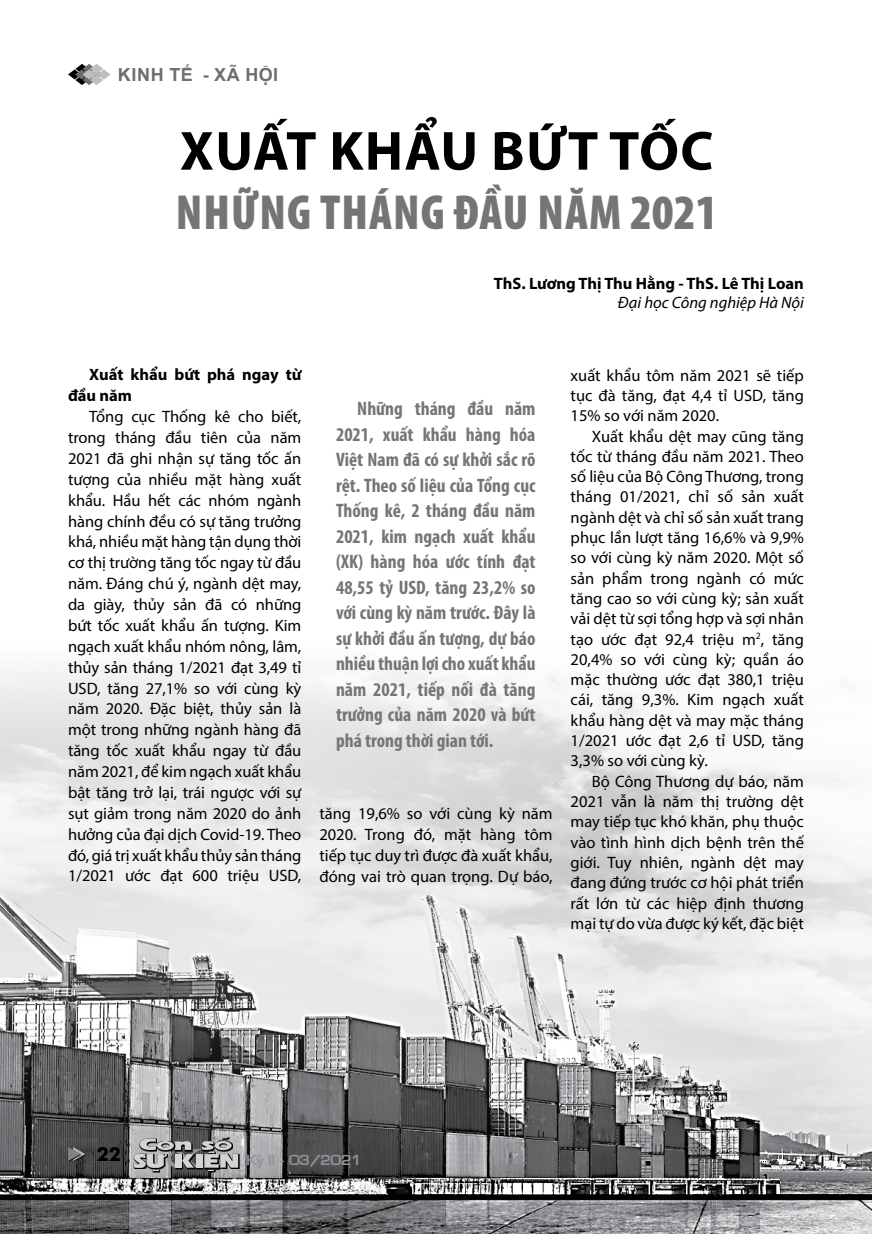
<style>
.page{position:relative;width:872px;height:1234px;background:#fff}
.page>*{position:absolute;margin:0;border:0;box-sizing:border-box;transform-origin:0 0}
.t1{font:700 55.5px "Myriad Pro";letter-spacing:.025em;color:#000}
.t2{font:900 condensed 49.5px "Myriad Pro";letter-spacing:.02em;color:#737577}
.t3{font:700 condensed 19.5px/25.5px "Myriad Pro";color:#737577;text-align:justify}
.t4{font:700 19.5px "Futura";color:#000}
.t5{font:700 18px "Arial";letter-spacing:.035em;color:#6d6e71}
.t6{font:16.5px/20.9px "Myriad Pro";color:#000;text-align:justify}
.t7{font:700 16.5px/20.9px "Myriad Pro";color:#000}
.t8{font:italic 16.5px "Myriad Pro";color:#000}
.t9{font:13.5px "VNI Eurasia Bold";color:#939598;scale:1.1 1}
</style>
<div class="page">
<img style="left:0;top:667px;width:872px;height:566px">
<svg style="left:68px;top:64px;width:43px;height:21px"></svg>
<svg style="left:68px;top:1160px;width:12px;height:1px"></svg>
<svg style="left:68px;top:1146px;width:17px;height:14px"></svg>
<svg style="left:238px;top:1153px;width:1px;height:15px"></svg>
<svg style="left:133px;top:1136px;width:105px;height:35px;background:#909293"></svg>
<p class="t5" style="left:118px;top:62px;width:162px">KINH TẾ - XÃ HỘI</p>
<h1 class="t1" style="left:180px;top:115px;width:535px">XUẤT KHẨU BỨT TỐC</h1>
<h2 class="t2" style="left:176px;top:181px;width:543px">NHỮNG THÁNG ĐẦU NĂM 2021</h2>
<p class="t7" style="left:494px;top:272px;width:311px">ThS. Lương Thị Thu Hằng - ThS. Lê Thị Loan</p>
<p class="t8" style="left:618px;top:292px;width:187px">Đại học Công nghiệp Hà Nội</p>
<p class="t7" style="left:68px;top:364px;width:235px;text-indent:21px">Xuất khẩu bứt phá ngay từ đầu năm</p>
<p class="t6" style="left:68px;top:406px;width:235px;text-indent:21px">Tổng cục Thống kê cho biết, trong tháng đầu tiên của năm 2021 đã ghi nhận sự tăng tốc ấn tượng của nhiều mặt hàng xuất khẩu. Hầu hết các nhóm ngành hàng chính đều có sự tăng trưởng khá, nhiều mặt hàng tận dụng thời cơ thị trường tăng tốc ngay từ đầu năm. Đáng chú ý, ngành dệt may, da giày, thủy sản đã có những bứt tốc xuất khẩu ấn tượng. Kim ngạch xuất khẩu nhóm nông, lâm, thủy sản tháng 1/2021 đạt 3,49 tỉ USD, tăng 27,1% so với cùng kỳ năm 2020. Đặc biệt, thủy sản là một trong những ngành hàng đã tăng tốc xuất khẩu ngay từ đầu năm 2021, để kim ngạch xuất khẩu bật tăng trở lại, trái ngược với sự sụt giảm trong năm 2020 do ảnh hưởng của đại dịch Covid-19. Theo đó, giá trị xuất khẩu thủy sản tháng 1/2021 ước đạt 600 triệu USD,</p>
<p class="t3" style="left:336px;top:395px;width:201px;text-indent:21px">Những tháng đầu năm 2021, xuất khẩu hàng hóa Việt Nam đã có sự khởi sắc rõ rệt. Theo số liệu của Tổng cục Thống kê, 2 tháng đầu năm 2021, kim ngạch xuất khẩu (XK) hàng hóa ước tính đạt 48,55 tỷ USD, tăng 23,2% so với cùng kỳ năm trước. Đây là sự khởi đầu ấn tượng, dự báo nhiều thuận lợi cho xuất khẩu năm 2021, tiếp nối đà tăng trưởng của năm 2020 và bứt phá trong thời gian tới.</p>
<p class="t6" style="left:319px;top:802px;width:235px">tăng 19,6% so với cùng kỳ năm 2020. Trong đó, mặt hàng tôm tiếp tục duy trì được đà xuất khẩu, đóng vai trò quan trọng. Dự báo,</p>
<p class="t6" style="left:570px;top:364px;width:235px;line-height:20.2px">xuất khẩu tôm năm 2021 sẽ tiếp tục đà tăng, đạt 4,4 tỉ USD, tăng 15% so với năm 2020.</p>
<p class="t6" style="left:570px;top:425px;width:235px;line-height:20.2px;text-indent:21px">Xuất khẩu dệt may cũng tăng tốc từ tháng đầu năm 2021. Theo số liệu của Bộ Công Thương, trong tháng 01/2021, chỉ số sản xuất ngành dệt và chỉ số sản xuất trang phục lần lượt tăng 16,6% và 9,9% so với cùng kỳ năm 2020. Một số sản phẩm trong ngành có mức tăng cao so với cùng kỳ; sản xuất vải dệt từ sợi tổng hợp và sợi nhân tạo ước đạt 92,4 triệu m<sup>2</sup>, tăng 20,4% so với cùng kỳ; quần áo mặc thường ước đạt 380,1 triệu cái, tăng 9,3%. Kim ngạch xuất khẩu hàng dệt và may mặc tháng 1/2021 ước đạt 2,6 tỉ USD, tăng 3,3% so với cùng kỳ.</p>
<p class="t6" style="left:570px;top:770px;width:235px;line-height:20.2px;text-indent:21px">Bộ Công Thương dự báo, năm 2021 vẫn là năm thị trường dệt may tiếp tục khó khăn, phụ thuộc vào tình hình dịch bệnh trên thế giới. Tuy nhiên, ngành dệt may đang đứng trước cơ hội phát triển rất lớn từ các hiệp định thương mại tự do vừa được ký kết, đặc biệt</p>
<p class="t4" style="left:97px;top:1139px;width:26px">22</p>
<p class="t9" style="left:247px;top:1150px;width:106px">KyøII - 03/2021</p>
</div>
